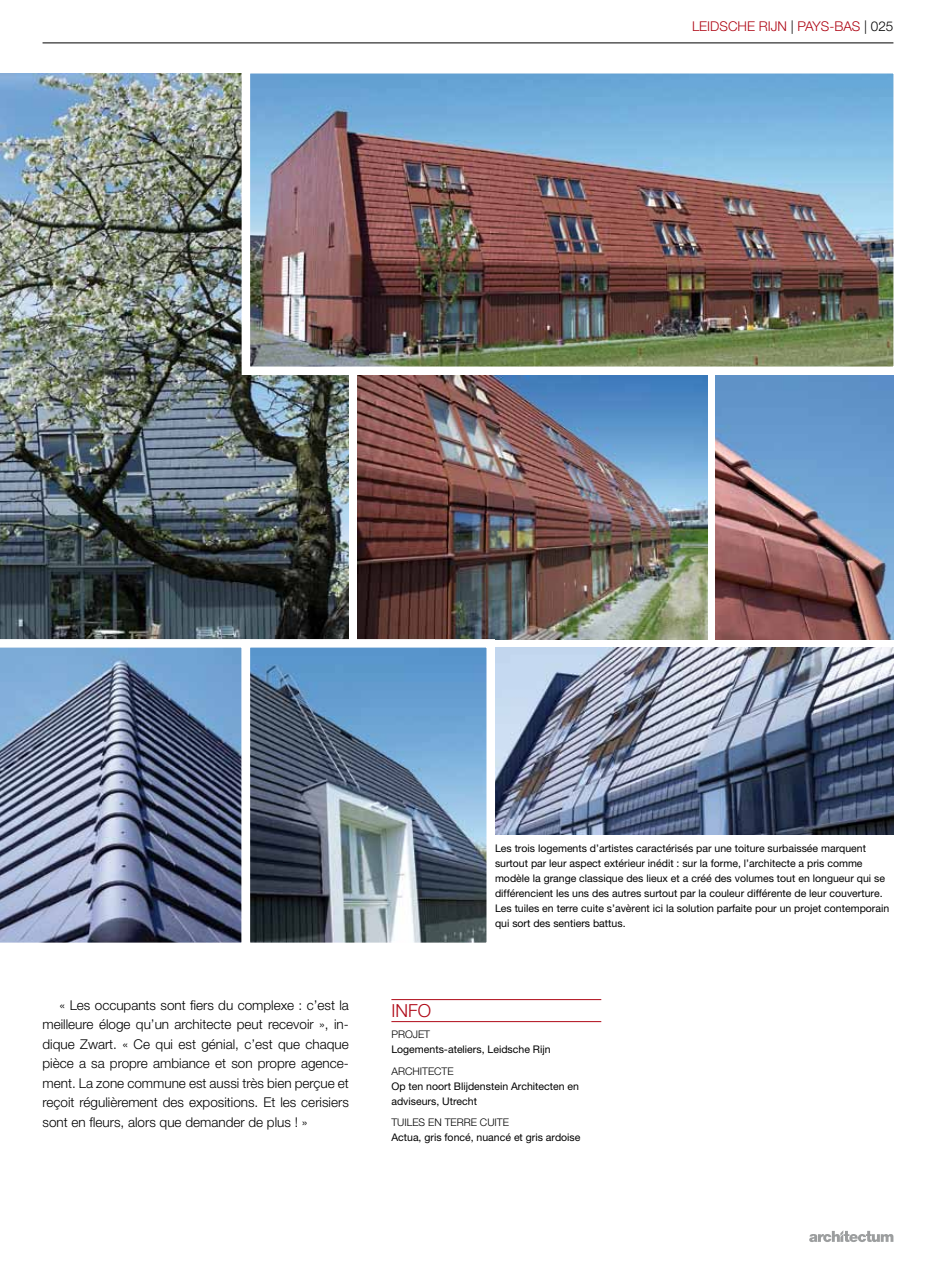
<style>
.page{position:relative;width:936px;height:1263px;background:#fff}
.page>*{position:absolute;margin:0;border:0;box-sizing:border-box;transform-origin:0 0}
.t1{font:300 18px "Helvetica Neue LT Pro";color:#af0917}
.t2{font:300 13.5px/19.5px "Helvetica Neue LT Pro";color:#000;text-align:justify}
.t3{font:300 13.5px "Helvetica Neue LT Pro";color:#af0917}
.t4{font:10.5px/15px "Helvetica Neue LT Pro";color:#000}
.t5{font:300 10.5px "Helvetica Neue LT Pro";color:#000}
.s1{color:#000}
</style>
<div class="page">
<svg style="left:809px;top:1230px;width:84px;height:12px"></svg>
<hr style="left:43px;top:43px;width:850px;height:1px;background:#000">
<hr style="left:391px;top:999px;width:210px;height:1px;background:#af0917">
<hr style="left:391px;top:1021px;width:210px;height:1px;background:#af0917">
<img style="left:0;top:74px;width:349px;height:561px">
<img style="left:237px;top:73px;width:657px;height:306px">
<img style="left:357px;top:375px;width:350px;height:264px">
<img style="left:715px;top:375px;width:178px;height:264px">
<img style="left:499px;top:648px;width:394px;height:186px">
<svg style="left:0;top:635px;width:237px;height:308px;background:#71819e"></svg>
<img style="left:237px;top:635px;width:262px;height:308px">
<p class="t3" style="left:692px;top:18px;width:38px">Leidsche</p>
<p class="t3" style="left:758px;top:18px;width:136px">Rij n <span class="s1">|</span> Pays-Bas <span class="s1">| 025</span></p>
<p class="t4" style="left:495px;top:841px;width:396px">Les trois logements d’artistes caractérisés par une toiture surbaissée marquent surtout par leur aspect extérieur inédit : sur la forme, l’architecte a pris comme modèle la grange classique des lieux et a créé des volumes tout en longueur qui se différencient les uns des autres surtout par la couleur différente de leur couverture.<br>Les tuiles en terre cuite s’avèrent ici la solution parfaite pour un projet contemporain qui sort des sentiers battus.</p>
<p class="t2" style="left:43px;top:995px;width:308px;text-indent:17px">« Les occupants sont fiers du complexe : c’est la meilleure éloge qu’un architecte peut recevoir », in&shy;dique Zwart. « Ce qui est génial, c’est que chaque pièce a sa propre ambiance et son propre agence&shy;ment. La zone commune est aussi très bien perçue et reçoit régulièrement des expositions. Et les cerisiers sont en fleurs, alors que demander de plus ! »</p>
<h1 class="t1" style="left:391px;top:999px;width:41px">Info</h1>
<p class="t5" style="left:391px;top:1028px;width:40px">Projet</p>
<p class="t4" style="left:391px;top:1042px;width:161px">Logements-ateliers, Leidsche Rijn</p>
<p class="t5" style="left:391px;top:1064px;width:63px">Arch itecte</p>
<p class="t4" style="left:391px;top:1078px;width:189px">Op ten noort Blijdenstein Architecten en adviseurs, Utrecht</p>
<p class="t5" style="left:391px;top:1116px;width:118px">Tuiles en terre cuite</p>
<p class="t4" style="left:391px;top:1130px;width:191px">Actua, gris foncé, nuancé et gris ardoise</p>
</div>
